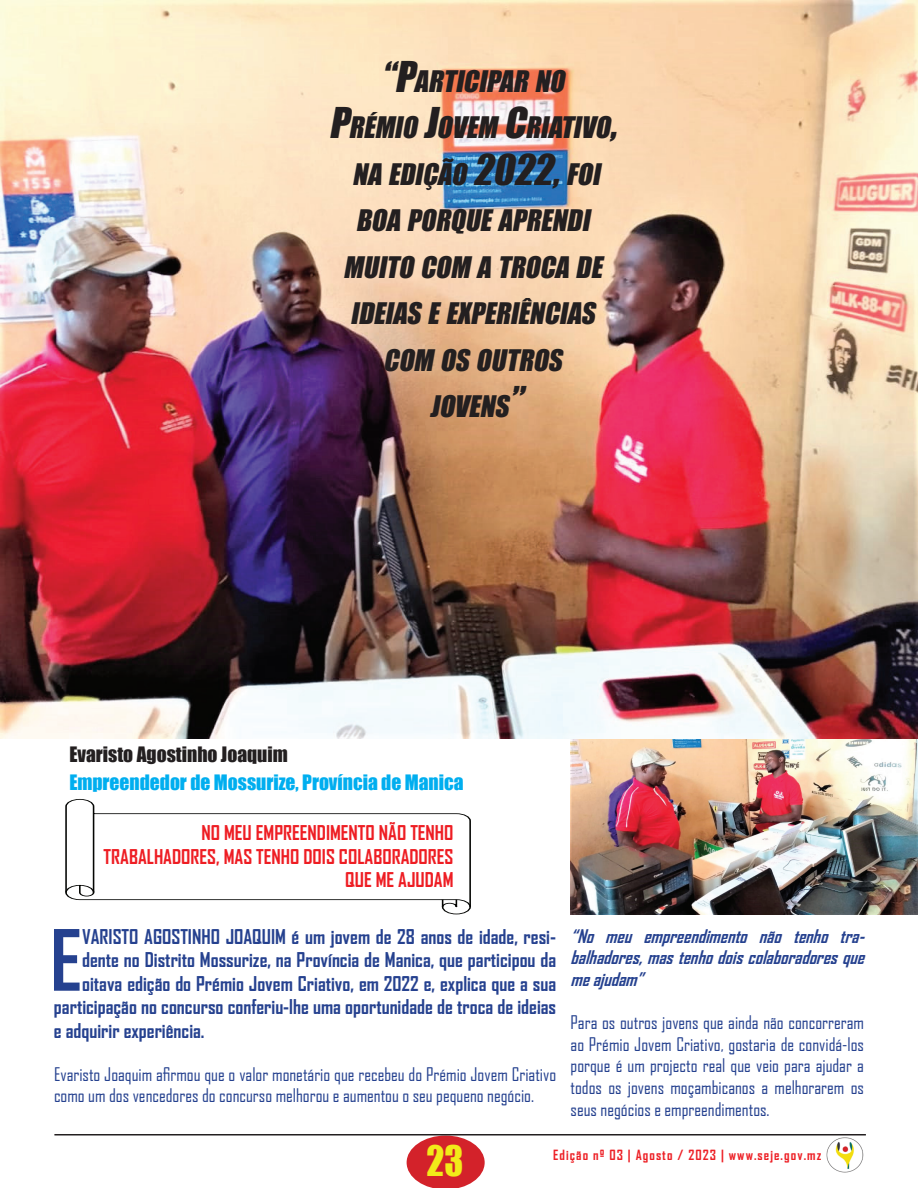
<style>
.page{position:relative;width:918px;height:1188px;background:#fff}
.page>*{position:absolute;margin:0;border:0;box-sizing:border-box;transform-origin:0 0}
.t1{font:700 80.7px "Agency FB";color:#25418f}
.t2{font:38.7px "Impact";color:#f2eb19;scale:.92 1}
.t3{font:italic 27.3px/46.5px "Impact";color:#231f20;text-align:center}
.t4{font:700 19.5px "Agency FB";color:#25418f}
.t5{font:700 19.5px/23.4px "Agency FB";color:#ee1d23;text-align:right}
.t6{font:19.5px "Impact";color:#00aeef}
.t7{font:19.5px "Impact";color:#231f20}
.t8{font:18px/21.6px "Agency FB";color:#25418f}
.t9{font:italic 700 18px/21.6px "Agency FB";color:#25418f;text-align:justify}
.t10{font:700 13.5px "Agency FB";letter-spacing:.08em;color:#ed2026}
.s1{font-size:39px}
</style>
<div class="page">
<img style="left:571px;top:739px;width:347px;height:176px">
<img style="left:0;top:0;width:918px;height:739px">
<svg style="left:65px;top:799px;width:406px;height:116px"></svg>
<svg style="left:65px;top:885px;width:30px;height:12px"></svg>
<hr style="left:93px;top:814px;width:1px;height:79px;background:#040503">
<svg style="left:441px;top:899px;width:30px;height:9px"></svg>
<svg style="left:407px;top:1136px;width:78px;height:52px"></svg>
<img style="left:826px;top:1137px;width:38px;height:35px">
<hr style="left:54px;top:1134px;width:812px;height:2px;background:#231f20">
<h3 class="t3" style="left:329px;top:57px;width:299px"><span class="s1">“P</span>ARTICIPAR NO<br><span class="s1">P</span>RÉMIO <span class="s1">J</span>OVEM <span class="s1">C</span>RIATIVO<span class="s1">,<br></span>NA EDIÇÃO <span class="s1">2022,</span>FOI<br>BOA PORQUE APRENDI<br>MUITO COM A TROCA DE<br>IDEIAS E EXPERIÊNCIAS<br>COM OS OUTROS<br>JOVENS<span class="s1">”</span></h3>
<p class="t7" style="left:69px;top:740px;width:220px">Evaristo Agostinho Joaquim</p>
<p class="t6" style="left:69px;top:767px;width:396px">Empreendedor de Mossurize, Província de Manica</p>
<p class="t5" style="left:104px;top:821px;width:351px">NO MEU EMPREENDIMENTO NÃO TENHO<br>TRABALHADORES, MAS TENHO DOIS COLABORADORES<br>QUE ME AJUDAM</p>
<h1 class="t1" style="left:50px;top:910px;width:33px">E</h1>
<p class="t4" style="left:82px;top:924px;width:475px">VARISTO AGOSTINHO JOAQUIM é um jovem de 28 anos de idade, resi-</p>
<p class="t4" style="left:82px;top:948px;width:476px">dente no Distrito Mossurize, na Província de Manica, que participou da</p>
<p class="t4" style="left:82px;top:971px;width:476px">oitava edição do Prémio Jovem Criativo, em 2022 e, explica que a sua</p>
<p class="t4" style="left:54px;top:995px;width:504px">participação no concurso conferiu-lhe uma oportunidade de troca de ideias</p>
<p class="t4" style="left:54px;top:1018px;width:152px">e adquirir experiência.</p>
<p class="t8" style="left:54px;top:1063px;width:504px">Evaristo Joaquim afirmou que o valor monetário que recebeu do Prémio Jovem Criativo como um dos vencedores do concurso melhorou e aumentou o seu pequeno negócio.</p>
<p class="t9" style="left:571px;top:925px;width:301px">“No meu empreendimento não tenho tra&shy;balhadores,mastenhodoiscolaboradoresque meajudam”</p>
<p class="t8" style="left:571px;top:1011px;width:295px;text-align:justify">Para os outros jovens que ainda não concorreram ao Prémio Jovem Criativo, gostaria de convidá-los porque é um projecto real que veio para ajudar a todos os jovens moçambicanos a melhorarem os seus negócios e empreendimentos.</p>
<h2 class="t2" style="left:427px;top:1131px;width:41px">23</h2>
<p class="t10" style="left:553px;top:1147px;width:270px">Edição nº 03 | Agosto / 2023 | www.seje.gov.mz</p>
</div>
